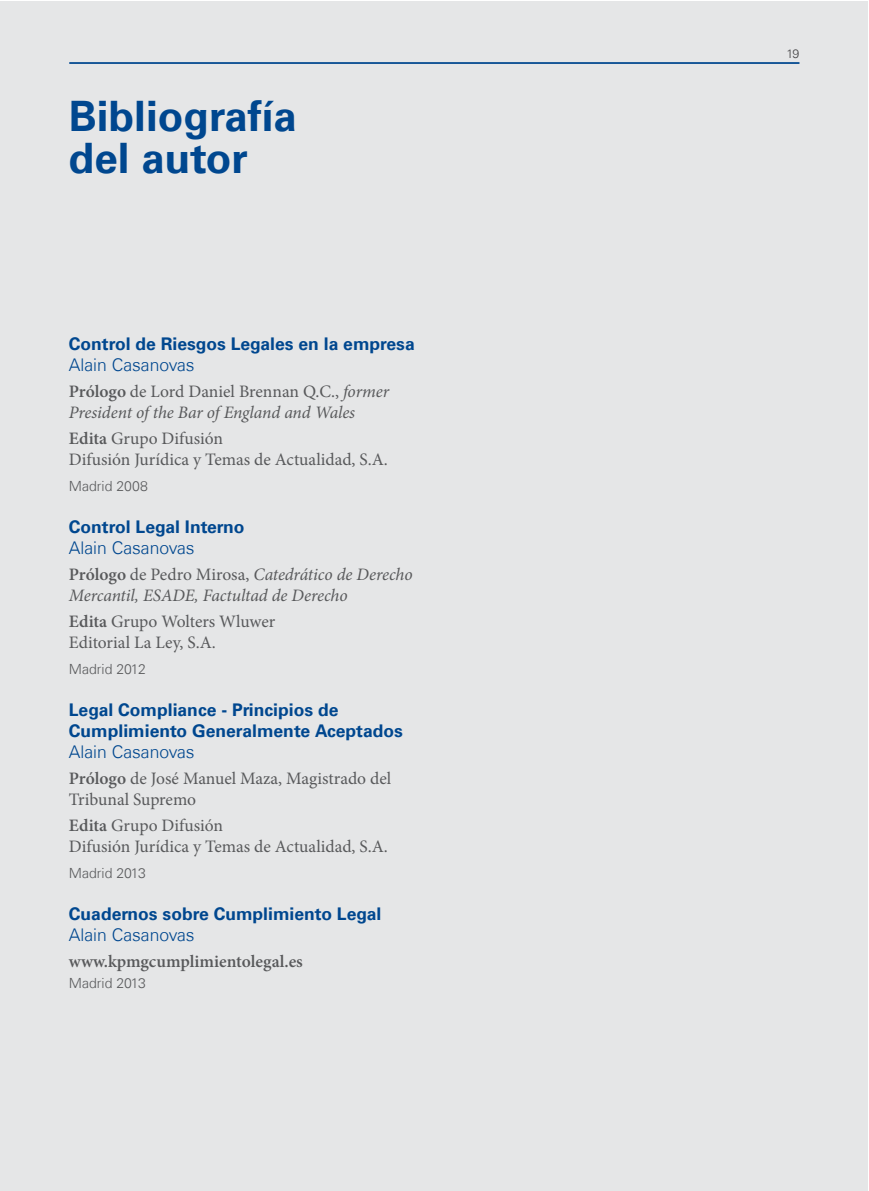
<style>
.page{position:relative;width:869px;height:1191px;background:#fff}
.page>*{position:absolute;margin:0;border:0;box-sizing:border-box;transform-origin:0 0}
.t1{font:700 42px/42px "Universfor KPMG";color:#00478f}
.t2{font:17.5px/21px "Minion Pro";color:#58595b}
.t3{font:italic 17.5px/21px "Minion Pro";letter-spacing:-.01em;color:#58595b}
.t4{font:700 17.5px/21px "Universfor KPMG";color:#00478f}
.t5{font:300 17.5px "Universfor KPMG";color:#00478f}
.t6{font:600 17.5px "Minion Pro";color:#58595b}
.t7{font:300 14px "Universfor KPMG";color:#58595b}
.t8{font:300 12.25px "Universfor KPMG";color:#414042}
.s1{font-weight:600;font-style:normal}
.s2{font-style:normal}
.s3{font-weight:600}
</style>
<div class="page">
<div style="left:1px;top:1px;width:866px;height:1189px;background:#e5e6e7"></div>
<hr style="left:69px;top:62px;width:730px;height:2px;background:#00478f">
<h1 class="t1" style="left:69px;top:95px;width:229px">Bibliografía del autor</h1>
<p class="t4" style="left:69px;top:333px;width:347px">Control de Riesgos Legales en la empresa</p>
<p class="t5" style="left:69px;top:354px;width:127px">Alain Casanovas</p>
<p class="t3" style="left:69px;top:381px;width:322px"><span class="s1">Prólogo</span> <span class="s2">de Lord Daniel Brennan Q.C.,</span> former<br>President of the Bar of England and Wales</p>
<p class="t2" style="left:69px;top:428px;width:320px"><span class="s3">Edita</span> Grupo Difusión<br>Difusión Jurídica y Temas de Actualidad, S.A.</p>
<p class="t7" style="left:69px;top:477px;width:80px">Madrid 2008</p>
<p class="t4" style="left:69px;top:516px;width:177px">Control Legal Interno</p>
<p class="t5" style="left:69px;top:537px;width:127px">Alain Casanovas</p>
<p class="t3" style="left:69px;top:564px;width:345px"><span class="s1">Prólogo</span> <span class="s2">de Pedro Mirosa,</span> Catedrático de Derecho<br>Mercantil, ESADE, Factultad de Derecho</p>
<p class="t2" style="left:69px;top:611px;width:208px"><span class="s3">Edita</span> Grupo Wolters Wluwer<br>Editorial La Ley, S.A.</p>
<p class="t7" style="left:69px;top:660px;width:78px">Madrid 2012</p>
<p class="t4" style="left:69px;top:699px;width:335px">Legal Compliance - Principios de<br>Cumplimiento Generalmente Aceptados</p>
<p class="t5" style="left:69px;top:741px;width:127px">Alain Casanovas</p>
<p class="t2" style="left:69px;top:768px;width:324px"><span class="s3">Prólogo</span> de José Manuel Maza, Magistrado del<br>Tribunal Supremo</p>
<p class="t2" style="left:69px;top:814px;width:320px"><span class="s3">Edita</span> Grupo Difusión<br>Difusión Jurídica y Temas de Actualidad, S.A.</p>
<p class="t7" style="left:69px;top:864px;width:78px">Madrid 2013</p>
<p class="t4" style="left:69px;top:903px;width:314px">Cuadernos sobre Cumplimiento Legal</p>
<p class="t5" style="left:69px;top:924px;width:127px">Alain Casanovas</p>
<p class="t6" style="left:69px;top:949px;width:235px">www.kpmgcumplimientolegal.es</p>
<p class="t7" style="left:69px;top:974px;width:78px">Madrid 2013</p>
<p class="t8" style="left:786px;top:46px;width:15px">19</p>
</div>
